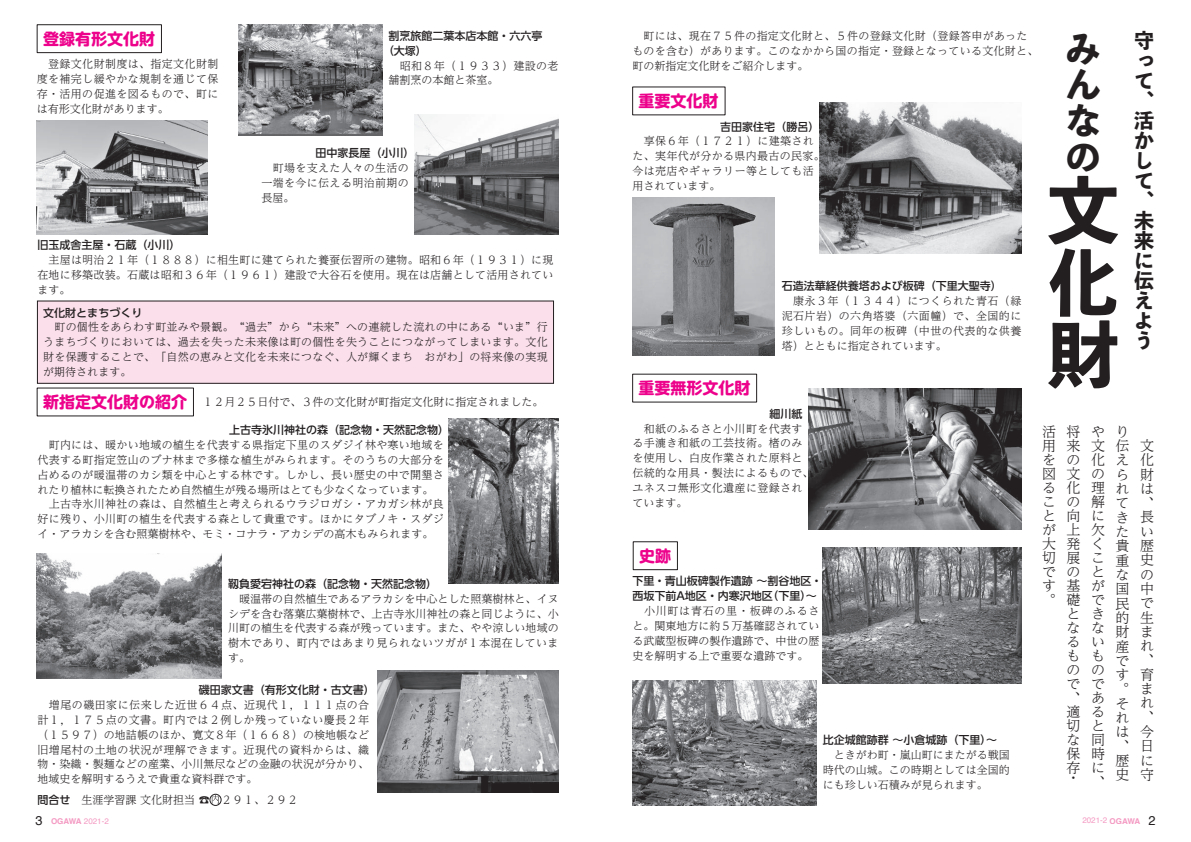
<style>
.page{position:relative;width:1191px;height:842px;background:#fff}
.page>*{position:absolute;margin:0;border:0;box-sizing:border-box;transform-origin:0 0}
.t1{font:800 72px/72px "Toppan Bunkyu Midashi Gothic Std N";color:#231f20;text-align:justify}
.t2{font:800 36px/36px "Toppan Bunkyu Midashi Gothic Std N";color:#231f20;text-align:justify}
.t3{font:800 20px/20px "Toppan Bunkyu Midashi Gothic Std N";color:#231f20;text-align:justify}
.t4{font:700 16px "UD Shin M Go Pr 6 N";color:#ed028c}
.t5{font:300 14px/14px "UD Reimin Pr 6 N";color:#231f20}
.t6{font:12.8px "Helvetica";color:#231f20}
.t7{font:300 11px/14.9px "UD Reimin Pr 6 N";letter-spacing:.025em;color:#231f20;text-align:justify}
.t8{font:500 11px/14.9px "UD Shin Go Pr 6 N";color:#231f20}
.t9{font:300 11px "UD Reimin Pr 6 N";color:#231f20}
.t10{font:8px "Helvetica";color:#f499c2}
.s1{font-family:"UD Shin Go Pr 6 N";font-weight:500}
.s2{font-weight:700}
</style>
<div class="page">
<svg style="left:212px;top:796px;width:7px;height:7px"></svg>
<div style="left:210px;top:794px;width:11px;height:11px;border:1px solid #231f20;border-radius:50%"></div>
<div style="left:37px;top:301px;width:516px;height:82px;background:#fbdfeb"></div>
<img style="left:820px;top:103px;width:201px;height:150px">
<img style="left:808px;top:388px;width:213px;height:142px">
<img style="left:823px;top:548px;width:198px;height:136px">
<img style="left:632px;top:680px;width:184px;height:125px">
<img style="left:632px;top:197px;width:142px;height:159px">
<img style="left:37px;top:121px;width:170px;height:113px">
<img style="left:238px;top:24px;width:145px;height:111px">
<img style="left:414px;top:115px;width:144px;height:119px">
<img style="left:448px;top:419px;width:110px;height:164px">
<img style="left:377px;top:671px;width:181px;height:122px">
<img style="left:37px;top:554px;width:184px;height:125px">
<div style="left:37px;top:24px;width:125px;height:29px;border:1px solid #231f20"></div>
<div style="left:633px;top:541px;width:44px;height:29px;border:1px solid #231f20"></div>
<h3 class="t4" style="left:43px;top:25px;width:114px">登録有形文化財</h3>
<p class="t7" style="left:37px;top:56px;width:183px;text-indent:11px">登録文化財制度は、指定文化財制度を補完し緩やかな規制を通じて保存・活用の促進を図るもので、町には有形文化財があります。</p>
<p class="t8" style="left:388px;top:28px;width:155px">割烹旅館二葉本店本館・六六亭(大塚(</p>
<p class="t7" style="left:388px;top:58px;width:172px">　昭和８年（１９３３）建設の老舗割烹の本館と茶室。</p>
<p class="t8" style="left:315px;top:145px;width:100px">田中家長屋（小川(</p>
<p class="t7" style="left:261px;top:160px;width:149px">　町場を支えた人々の生活の一端を今に伝える明治前期の長屋。</p>
<p class="t8" style="left:37px;top:237px;width:144px">旧玉成舎主屋・石蔵（小川(</p>
<p class="t7" style="left:37px;top:252px;width:517px">　主屋は明治２１年（１８８８）に相生町に建てられた養蚕伝習所の建物。昭和６年（１９３１）に現在地に移築改装。石蔵は昭和３６年（１９６１）建設で大谷石を使用。現在は店舗として活用されています。</p>
<p class="t8" style="left:43px;top:305px;width:100px">文化財とまちづくり</p>
<p class="t7" style="left:43px;top:319px;width:506px">　町の個性をあらわす町並みや景観。“過去”から“未来”への連続した流れの中にある“いま”行うまちづくりにおいては、過去を失った未来像は町の個性を失うことにつながってしまいます。文化財を保護することで、「自然の恵みと文化を未来につなぐ、人が輝くまち　おがわ」の将来像の実現が期待されます。</p>
<h3 class="t4" style="left:43px;top:388px;width:146px">新指定文化財の紹介</h3>
<p class="t9" style="left:202px;top:393px;width:342px">１２月２５日付で、３件の文化財が町指定文化財に指定されました。</p>
<p class="t8" style="left:229px;top:422px;width:221px">上古寺氷川神社の森（記念物・天然記念物(</p>
<p class="t7" style="left:37px;top:437px;width:408px;text-align:left">　町内には、暖かい地域の植生を代表する県指定下里のスダジイ林や寒い地域を代表する町指定笠山のブナ林まで多様な植生がみられます。そのうちの大部分を占めるのが暖温帯のカシ類を中心とする林です。しかし、長い歴史の中で開墾されたり植林に転換されたため自然植生が残る場所はとても少なくなっています。　上古寺氷川神社の森は、自然植生と考えられるウラジロガシ・アカガシ林が良好に残り、小川町の植生を代表する森として貴重です。ほかにタブノキ・スダジイ・アラカシを含む照葉樹林や、モミ・コナラ・アカシデの高木もみられます。</p>
<p class="t8" style="left:228px;top:576px;width:210px">靱負愛宕神社の森（記念物・天然記念物(</p>
<p class="t7" style="left:228px;top:591px;width:332px">　暖温帯の自然植生であるアラカシを中心とした照葉樹林と、イヌシデを含む落葉広葉樹林で、上古寺氷川神社の森と同じように、小川町の植生を代表する森が残っています。また、やや涼しい地域の樹木であり、町内ではあまり見られないツガが１本混在しています。</p>
<p class="t8" style="left:199px;top:682px;width:177px">磯田家文書（有形文化財・古文書(</p>
<p class="t7" style="left:37px;top:697px;width:333px">　増尾の磯田家に伝来した近世６４点、近現代１，１１１点の合計１，１７５点の文書。町内では２例しか残っていない慶長２年（１５９７）の地詰帳のほか、寛文８年（１６６８）の検地帳など旧増尾村の土地の状況が理解できます。近現代の資料からは、織物・染織・製麺などの産業、小川無尽などの金融の状況が分かり、地域史を解明するうえで貴重な資料群です。</p>
<p class="t7" style="left:221px;top:792px;width:78px">２９１、２９２</p>
<p class="t9" style="left:37px;top:791px;width:174px"><span class="s1">問合せ</span>　生涯学習課文化財担当 ☎</p>
<p class="t6" style="left:35px;top:810px;width:9px">3</p>
<p class="t10" style="left:51px;top:815px;width:59px"><span class="s2">OGAWA</span> 2021-2</p>
<p class="t7" style="left:632px;top:28px;width:408px;text-align:left">　町には、現在７５件の指定文化財と、５件の登録文化財（登録答申があったものを含む）があります。このなかから国の指定・登録となっている文化財と、町の新指定文化財をご紹介します。</p>
<h3 class="t4" style="left:638px;top:87px;width:81px">重要文化財</h3>
<p class="t8" style="left:720px;top:119px;width:100px">吉田家住宅（勝呂(</p>
<p class="t7" style="left:632px;top:133px;width:194px;text-align:left">　享保６年（１７２１）に建築された、実年代が分かる県内最古の民家。今は売店やギャラリー等としても活用されています。</p>
<h3 class="t4" style="left:638px;top:374px;width:113px">重要無形文化財</h3>
<p class="t8" style="left:781px;top:278px;width:221px">石造法華経供養塔および板碑（下里大聖寺(</p>
<p class="t7" style="left:781px;top:293px;width:241px">　康永３年（１３４４）につくられた青石（緑泥石片岩）の六角塔婆（六面幢）で、全国的に珍しいもの。同年の板碑（中世の代表的な供養塔）とともに指定されています。</p>
<p class="t8" style="left:769px;top:406px;width:34px">細川紙</p>
<p class="t7" style="left:632px;top:421px;width:183px;text-align:left">　和紙のふるさと小川町を代表する手漉き和紙の工芸技術。楮のみを使用し、白皮作業された原料と伝統的な用具・製法によるもので、ユネスコ無形文化遺産に登録されています。</p>
<h3 class="t4" style="left:639px;top:542px;width:33px">史跡</h3>
<p class="t8" style="left:632px;top:573px;width:191px">下里・青山板碑製作遺跡〜割谷地区・西坂下前A地区・内寒沢地区(下里〜(</p>
<p class="t7" style="left:632px;top:603px;width:189px">　小川町は青石の里・板碑のふるさと。関東地方に約５万基確認されている武蔵型板碑の製作遺跡で、中世の歴史を解明する上で重要な遺跡です。</p>
<p class="t8" style="left:823px;top:732px;width:176px">比企城館跡群〜小倉城跡（下里〜(</p>
<p class="t7" style="left:823px;top:747px;width:189px">　ときがわ町・嵐山町にまたがる戦国時代の山城。この時期としては全国的にも珍しい石積みが見られます。</p>
<h2 class="t2" style="left:1065px;top:28px;width:36px">みんなの</h2>
<h1 class="t1" style="left:1047px;top:171px;width:73px">文化財</h1>
<h3 class="t3" style="left:1134px;top:29px;width:21px">守って</h3>
<h3 class="t3" style="left:1134px;top:89px;width:21px">、</h3>
<h3 class="t3" style="left:1134px;top:109px;width:21px">活かして</h3>
<h3 class="t3" style="left:1134px;top:189px;width:21px">、</h3>
<h3 class="t3" style="left:1134px;top:209px;width:21px">未来に伝えよう</h3>
<p class="t5" style="left:1042px;top:424px;width:15px">活用を図ることが大切です</p>
<p class="t5" style="left:1042px;top:592px;width:14px">。</p>
<p class="t5" style="left:1066px;top:424px;width:15px">将来の文化の向上発展の基礎となるもので</p>
<p class="t5" style="left:1066px;top:690px;width:14px">、</p>
<p class="t5" style="left:1066px;top:704px;width:15px;text-align:justify">適切な保存</p>
<p class="t5" style="left:1066px;top:770px;width:10px">・</p>
<p class="t5" style="left:1091px;top:424px;width:15px">や文化の理解に欠くことができないものであると同時に</p>
<p class="t5" style="left:1091px;top:774px;width:14px">、</p>
<p class="t5" style="left:1115px;top:424px;width:15px;line-height:14.3px">り伝えられてきた貴重な国民的財産です</p>
<p class="t5" style="left:1115px;top:681px;width:14px">。</p>
<p class="t5" style="left:1115px;top:696px;width:15px;line-height:14.3px;text-align:justify">それは</p>
<p class="t5" style="left:1115px;top:738px;width:14px">、</p>
<p class="t5" style="left:1115px;top:752px;width:15px;line-height:14.3px">歴史</p>
<p class="t5" style="left:1140px;top:438px;width:15px;line-height:14.3px;text-align:justify">文化財は</p>
<p class="t5" style="left:1140px;top:495px;width:14px">、</p>
<p class="t5" style="left:1140px;top:509px;width:15px;line-height:14.3px">長い歴史の中で生まれ</p>
<p class="t5" style="left:1140px;top:653px;width:14px">、</p>
<p class="t5" style="left:1140px;top:667px;width:15px;line-height:14.3px">育まれ</p>
<p class="t5" style="left:1140px;top:710px;width:14px">、</p>
<p class="t5" style="left:1140px;top:724px;width:15px;line-height:14.3px">今日に守</p>
<p class="t10" style="left:1082px;top:814px;width:59px">2021-2 <span class="s2">OGAWA</span></p>
<p class="t6" style="left:1148px;top:810px;width:9px">2</p>
</div>
